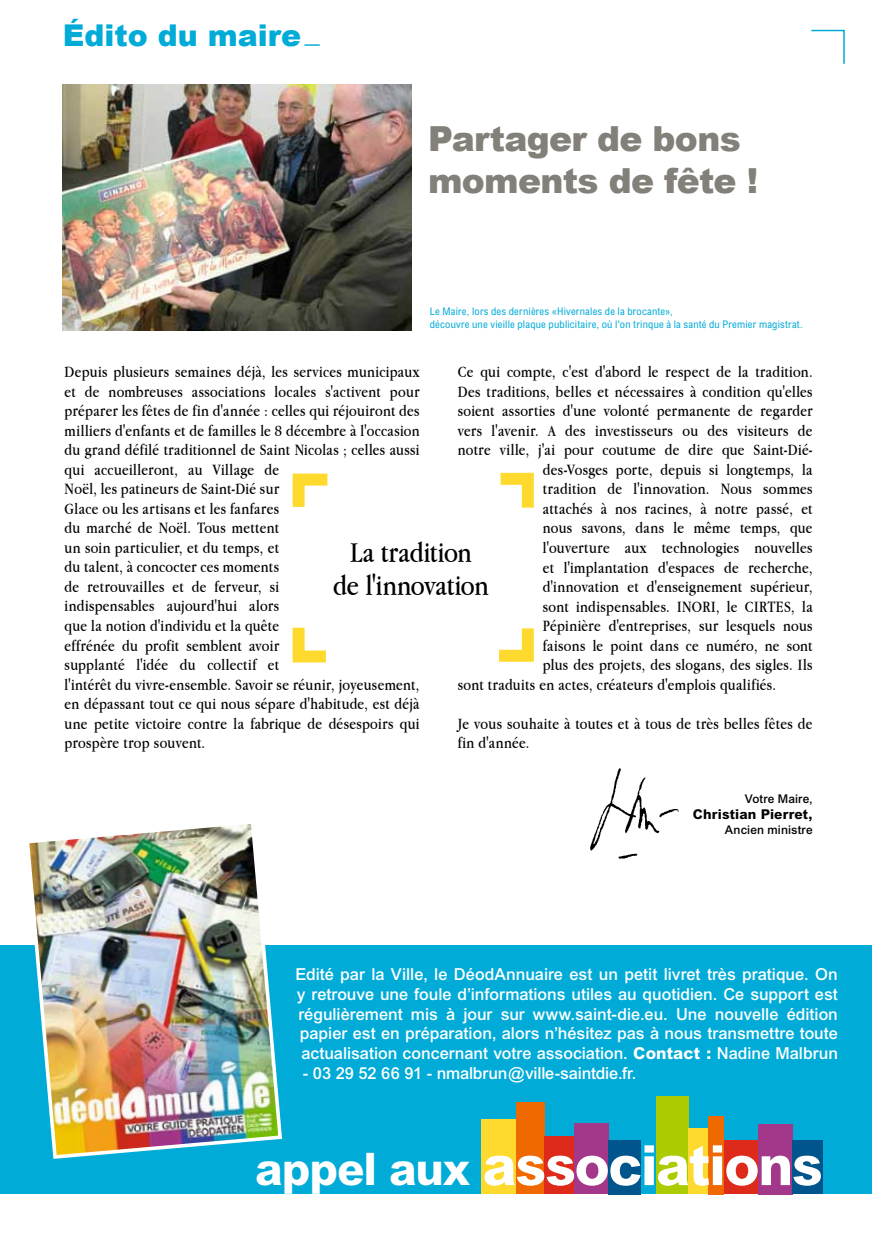
<style>
.page{position:relative;width:872px;height:1255px;background:#fff}
.page>*{position:absolute;margin:0;border:0;box-sizing:border-box;transform-origin:0 0}
.t1{font:800 55.5px "Arial";letter-spacing:-.025em;color:#fff}
.t2{font:900 34.5px/42px "Arial";letter-spacing:-.02em;color:#83807a}
.t3{font:30px/33px "Apple Garamond";letter-spacing:-.005em;color:#000;text-align:center}
.t4{font:900 30px "Arial";color:#00abd8}
.t5{font:16.5px/19.5px "Apple Garamond";letter-spacing:.02em;color:#000}
.t6{font:500 16.5px/19.8px "Arial";color:#fff;text-align:justify}
.t7{font:800 13.5px "Arial";letter-spacing:.01em;color:#000}
.t8{font:500 12px "Arial";letter-spacing:.015em;color:#000}
.t9{font:condensed 10.5px/12.6px "Arial";letter-spacing:.02em;color:#00abd8}
.s1{font-weight:800}
.s2{font-size:44.85px}
</style>
<div class="page">
<svg style="left:811px;top:29px;width:34px;height:35px"></svg>
<img style="left:63px;top:85px;width:348px;height:245px">
<svg style="left:292px;top:627px;width:34px;height:36px"></svg>
<svg style="left:500px;top:472px;width:34px;height:36px"></svg>
<svg style="left:499px;top:628px;width:35px;height:34px"></svg>
<svg style="left:292px;top:473px;width:36px;height:34px"></svg>
<img style="left:590px;top:768px;width:89px;height:91px">
<div style="left:0;top:945px;width:872px;height:248px;background:#00abd8"></div>
<img style="left:29px;top:824px;width:253px;height:335px">
<div style="left:482px;top:1119px;width:34px;height:75px;background:#ffda2e"></div>
<div style="left:516px;top:1102px;width:28px;height:92px;background:#ef6800"></div>
<div style="left:544px;top:1136px;width:29px;height:58px;background:#dd2a1b"></div>
<div style="left:574px;top:1123px;width:34px;height:71px;background:#a3388a"></div>
<div style="left:608px;top:1139px;width:33px;height:55px;background:#00558d"></div>
<div style="left:641px;top:1104px;width:15px;height:90px;background:#00abd8"></div>
<div style="left:656px;top:1096px;width:32px;height:98px;background:#adcb00"></div>
<div style="left:688px;top:1128px;width:20px;height:66px;background:#ffda2e"></div>
<div style="left:708px;top:1115px;width:16px;height:79px;background:#ef6800"></div>
<div style="left:724px;top:1140px;width:34px;height:54px;background:#dd2a1b"></div>
<div style="left:758px;top:1123px;width:34px;height:71px;background:#a3388a"></div>
<div style="left:792px;top:1140px;width:30px;height:54px;background:#00558d"></div>
<h3 class="t4" style="left:63px;top:19px;width:259px">Édito du maire_</h3>
<h2 class="t2" style="left:428px;top:118px;width:332px">Partager de bons moments de fête !</h2>
<p class="t9" style="left:430px;top:305px;width:374px">Le Maire, lors des dernières «Hivernales de la brocante»,<br>découvre une vieille plaque publicitaire, où l'on trinque à la santé du Premier magistrat.</p>
<p class="t5" style="left:65px;top:362px;width:356px">Depuis plusieurs semaines déjà, les services municipaux et de nombreuses associations locales s'activent pour préparer les fêtes de fin d'année : celles qui réjouiront des milliers d'enfants et de familles le 8 décembre à l'occasion du grand défilé traditionnel de Saint Nicolas ; celles aussi qui accueilleront, au Village de<br>Noël, les patineurs de Saint-Dié sur<br>Glace ou les artisans et les fanfares<br>du marché de Noël. Tous mettent<br>un soin particulier, et du temps, et<br>du talent, à concocter ces moments<br>de retrouvailles et de ferveur, si<br>indispensables aujourd'hui alors<br>que la notion d'individu et la quête<br>effrénée du profit semblent avoir<br>supplanté l'idée du collectif et<br>l'intérêt du vivre-ensemble. Savoir se réunir, joyeusement, en dépassant tout ce qui nous sépare d'habitude, est déjà une petite victoire contre la fabrique de désespoirs qui prospère trop souvent.</p>
<p class="t5" style="left:458px;top:362px;width:356px">Ce qui compte, c'est d'abord le respect de la tradition.</p>
<p class="t5" style="left:458px;top:381px;width:356px">Des traditions, belles et nécessaires à condition qu'elles</p>
<p class="t5" style="left:458px;top:401px;width:356px">soient assorties d'une volonté permanente de regarder</p>
<p class="t5" style="left:458px;top:420px;width:356px">vers l'avenir. A des investisseurs ou des visiteurs de</p>
<p class="t5" style="left:458px;top:440px;width:356px">notre ville, j'ai pour coutume de dire que Saint-Dié-</p>
<p class="t5" style="left:543px;top:459px;width:271px">des-Vosges porte, depuis si longtemps, la</p>
<p class="t5" style="left:543px;top:479px;width:271px">tradition de l'innovation. Nous sommes</p>
<p class="t5" style="left:543px;top:498px;width:271px">attachés à nos racines, à notre passé, et</p>
<p class="t5" style="left:543px;top:518px;width:271px">nous savons, dans le même temps, que</p>
<p class="t5" style="left:543px;top:537px;width:271px">l'ouverture aux technologies nouvelles</p>
<p class="t5" style="left:543px;top:557px;width:271px">et l'implantation d'espaces de recherche,</p>
<p class="t5" style="left:543px;top:576px;width:271px">d'innovation et d'enseignement supérieur,</p>
<p class="t5" style="left:543px;top:596px;width:271px">sont indispensables. INORI, le CIRTES, la</p>
<p class="t5" style="left:543px;top:615px;width:271px">Pépinière d'entreprises, sur lesquels nous</p>
<p class="t5" style="left:543px;top:635px;width:271px">faisons le point dans ce numéro, ne sont</p>
<p class="t5" style="left:543px;top:654px;width:271px">plus des projets, des slogans, des sigles. Ils</p>
<p class="t5" style="left:458px;top:674px;width:320px">sont traduits en actes, créateurs d'emplois qualifiés.</p>
<p class="t5" style="left:458px;top:713px;width:356px">Je vous souhaite à toutes et à tous de très belles fêtes de fin d'année.</p>
<h3 class="t3" style="left:333px;top:535px;width:157px">La tradition<br>de l'innovation</h3>
<p class="t8" style="left:744px;top:792px;width:69px">Votre Maire,</p>
<p class="t7" style="left:693px;top:806px;width:121px">Christian Pierret,</p>
<p class="t8" style="left:725px;top:822px;width:89px">Ancien ministre</p>
<p class="t6" style="left:295px;top:964px;width:544px">Edité par la Ville, le DéodAnnuaire est un petit livret très pratique. On y retrouve une foule d’informations utiles au quotidien. Ce support est régulièrement mis à jour sur www.saint-die.eu. Une nouvelle édition papier est en préparation, alors n’hésitez pas à nous transmettre toute actualisation concernant votre association. <span class="s1">Contact :</span> Nadine Malbrun</p>
<p class="t6" style="left:303px;top:1063px;width:335px">- 03 29 52 66 91 - nmalbrun@ville-saintdie.fr.</p>
<h1 class="t1" style="left:255px;top:1131px;width:569px"><span class="s2">appel aux</span> associations</h1>
</div>
